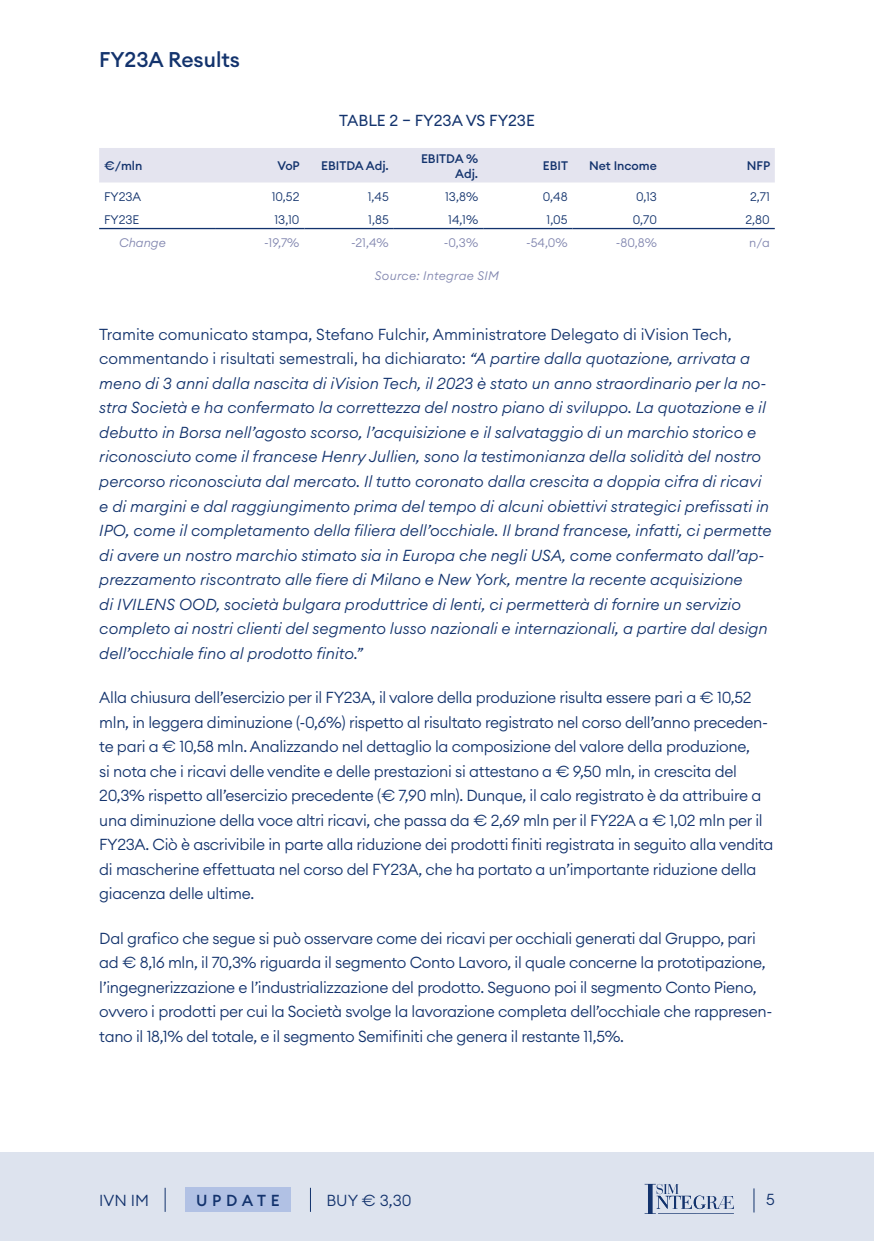
<style>
.page{position:relative;width:874px;height:1241px;background:#fff}
.page>*{position:absolute;margin:0;border:0;box-sizing:border-box;transform-origin:0 0}
.t1{font:500 21px "Euclid Circular A";color:#13336d}
.t2{font:300 15.75px/24.5px "Euclid Circular A";letter-spacing:-.02em;color:#13336d}
.t3{font:italic 300 15.75px/24.5px "Euclid Circular A";color:#13336d}
.t4{font:15.75px "Euclid Circular A";color:#13336d}
.t5{font:500 15.75px "Euclid Circular A";letter-spacing:.3em;color:#13336d}
.t6{font:300 12.25px "Euclid Circular A";color:#13336d}
.t7{font:500 12.25px/14.7px "Euclid Circular A";color:#13336d;text-align:right}
.t8{font:300 12.25px "Euclid Circular A";color:#8186af}
.t9{font:italic 300 12.25px "Euclid Circular A";letter-spacing:.02em;color:#8186af}
.s1{font-style:normal}
</style>
<div class="page">
<div style="left:0;top:1152px;width:873px;height:88px;background:#dde3ee"></div>
<svg style="left:165px;top:1187px;width:1px;height:24px"></svg>
<div style="left:185px;top:1187px;width:105px;height:24px;background:#b1c1e4"></div>
<svg style="left:310px;top:1187px;width:1px;height:24px"></svg>
<svg style="left:753px;top:1188px;width:1px;height:24px"></svg>
<svg style="left:644px;top:1183px;width:89px;height:30px"></svg>
<div style="left:99px;top:148px;width:675px;height:34px;background:#e4e4ef"></div>
<hr style="left:99px;top:228px;width:116px;height:1px;background:#13336d">
<hr style="left:215px;top:228px;width:89px;height:1px;background:#13336d">
<hr style="left:304px;top:228px;width:89px;height:1px;background:#13336d">
<hr style="left:393px;top:228px;width:90px;height:1px;background:#13336d">
<hr style="left:483px;top:228px;width:89px;height:1px;background:#13336d">
<hr style="left:572px;top:228px;width:89px;height:1px;background:#13336d">
<hr style="left:661px;top:228px;width:113px;height:1px;background:#13336d">
<h1 class="t1" style="left:99px;top:46px;width:142px">FY23A Results</h1>
<p class="t4" style="left:339px;top:110px;width:197px">TABLE 2 – FY23A VS FY23E</p>
<p class="t7" style="left:104px;top:158px;width:40px">€/mln</p>
<p class="t7" style="left:277px;top:158px;width:24px">VoP</p>
<p class="t7" style="left:321px;top:158px;width:69px">EBITDA Adj.</p>
<p class="t7" style="left:421px;top:151px;width:59px">EBITDA %<br>Adj.</p>
<p class="t7" style="left:542px;top:158px;width:27px">EBIT</p>
<p class="t7" style="left:589px;top:158px;width:69px">Net Income</p>
<p class="t7" style="left:746px;top:158px;width:25px">NFP</p>
<p class="t6" style="left:104px;top:188px;width:39px">FY23A</p>
<p class="t6" style="left:271px;top:188px;width:29px">10,52</p>
<p class="t6" style="left:367px;top:188px;width:23px">1,45</p>
<p class="t6" style="left:445px;top:188px;width:35px">13,8%</p>
<p class="t6" style="left:542px;top:188px;width:26px">0,48</p>
<p class="t6" style="left:635px;top:188px;width:22px">0,13</p>
<p class="t6" style="left:749px;top:188px;width:21px">2,71</p>
<p class="t6" style="left:104px;top:211px;width:37px">FY23E</p>
<p class="t6" style="left:274px;top:211px;width:26px">13,10</p>
<p class="t6" style="left:368px;top:211px;width:22px">1,85</p>
<p class="t6" style="left:448px;top:211px;width:31px">14,1%</p>
<p class="t6" style="left:546px;top:211px;width:22px">1,05</p>
<p class="t6" style="left:632px;top:211px;width:26px">0,70</p>
<p class="t6" style="left:745px;top:211px;width:26px">2,80</p>
<p class="t9" style="left:119px;top:234px;width:48px">Change</p>
<p class="t8" style="left:264px;top:234px;width:37px">-19,7%</p>
<p class="t8" style="left:351px;top:234px;width:39px">-21,4%</p>
<p class="t8" style="left:443px;top:234px;width:36px">-0,3%</p>
<p class="t8" style="left:526px;top:234px;width:43px">-54,0%</p>
<p class="t8" style="left:615px;top:234px;width:43px">-80,8%</p>
<p class="t8" style="left:748px;top:234px;width:22px">n/a</p>
<p class="t9" style="left:375px;top:267px;width:125px">Source: Integrae SIM</p>
<p class="t3" style="left:99px;top:322px;width:673px"><span class="s1">Tramite comunicato stampa, Stefano Fulchir, Amministratore Delegato di iVision Tech, commentando i risultati semestrali, ha dichiarato:</span> “A partire dalla quotazione, arrivata a meno di 3 anni dalla nascita di iVision Tech, il 2023 è stato un anno straordinario per la no&shy;stra Società e ha confermato la correttezza del nostro piano di sviluppo. La quotazione e il debutto in Borsa nell’agosto scorso, l’acquisizione e il salvataggio di un marchio storico e riconosciuto come il francese Henry Jullien, sono la testimonianza della solidità del nostro percorso riconosciuta dal mercato. Il tutto coronato dalla crescita a doppia cifra di ricavi e di margini e dal raggiungimento prima del tempo di alcuni obiettivi strategici prefissati in IPO, come il completamento della filiera dell’occhiale. Il brand francese, infatti, ci permette di avere un nostro marchio stimato sia in Europa che negli USA, come confermato dall’ap&shy;prezzamento riscontrato alle fiere di Milano e New York, mentre la recente acquisizione<br>di IVILENS OOD, società bulgara produttrice di lenti, ci permetterà di fornire un servizio completo ai nostri clienti del segmento lusso nazionali e internazionali, a partire dal design dell’occhiale fino al prodotto finito.”</p>
<p class="t2" style="left:99px;top:684px;width:675px">Alla chiusura dell’esercizio per il FY23A, il valore della produzione risulta essere pari a € 10,52 mln, in leggera diminuzione (-0,6%) rispetto al risultato registrato nel corso dell’anno preceden&shy;te pari a € 10,58 mln. Analizzando nel dettaglio la composizione del valore della produzione,<br>si nota che i ricavi delle vendite e delle prestazioni si attestano a € 9,50 mln, in crescita del 20,3% rispetto all’esercizio precedente (€ 7,90 mln). Dunque, il calo registrato è da attribuire a una diminuzione della voce altri ricavi, che passa da € 2,69 mln per il FY22A a € 1,02 mln per il FY23A. Ciò è ascrivibile in parte alla riduzione dei prodotti finiti registrata in seguito alla vendita di mascherine effettuata nel corso del FY23A, che ha portato a un’importante riduzione della giacenza delle ultime.</p>
<p class="t2" style="left:99px;top:925px;width:674px">Dal grafico che segue si può osservare come dei ricavi per occhiali generati dal Gruppo, pari ad € 8,16 mln, il 70,3% riguarda il segmento Conto Lavoro, il quale concerne la prototipazione, l’ingegnerizzazione e l’industrializzazione del prodotto. Seguono poi il segmento Conto Pieno, ovvero i prodotti per cui la Società svolge la lavorazione completa dell’occhiale che rappresen&shy;tano il 18,1% del totale, e il segmento Semifiniti che genera il restante 11,5%.</p>
<p class="t2" style="left:99px;top:1187px;width:51px">IVN IM</p>
<p class="t5" style="left:196px;top:1190px;width:85px">UPDATE</p>
<p class="t2" style="left:326px;top:1187px;width:87px">BUY € 3,30</p>
<p class="t2" style="left:765px;top:1186px;width:10px">5</p>
</div>
